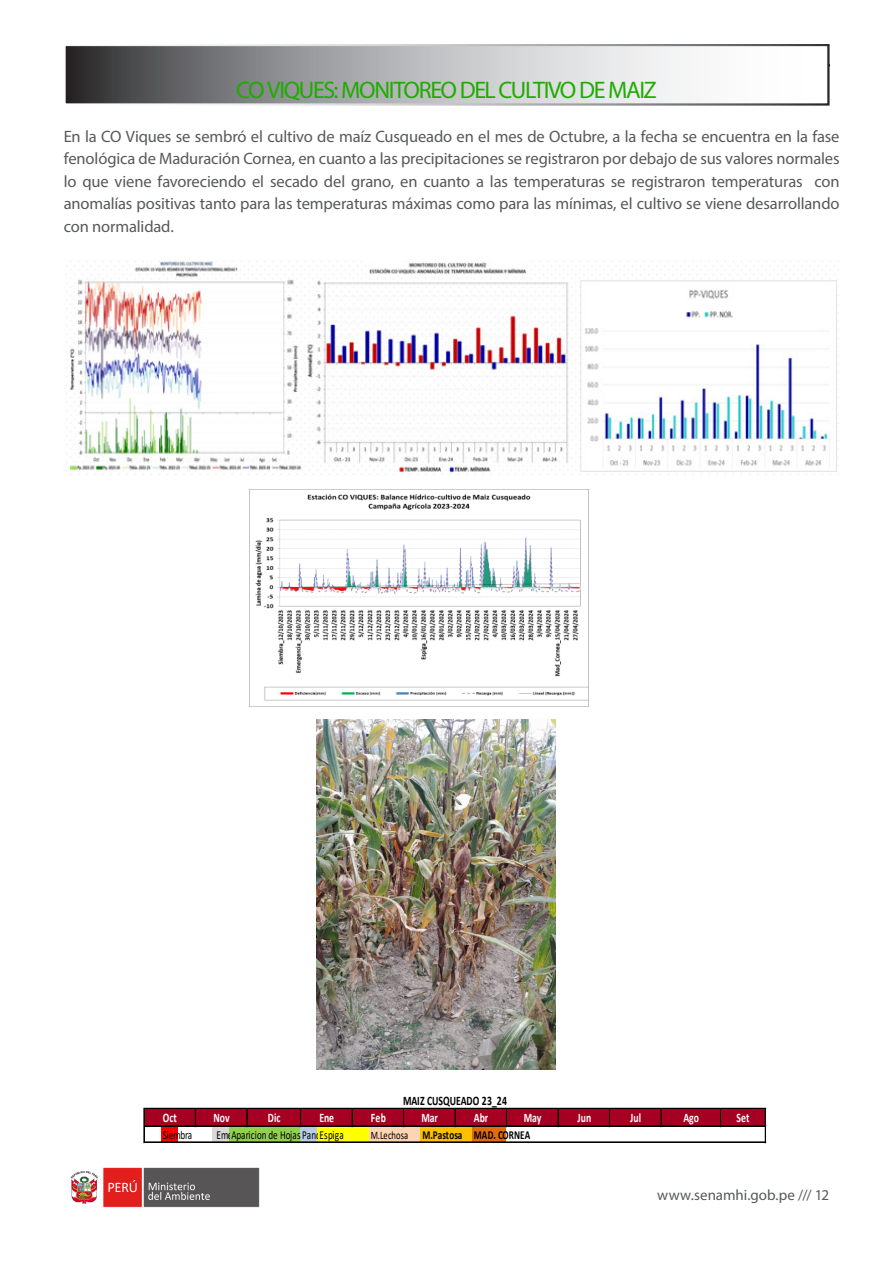
<style>
.page{position:relative;width:893px;height:1263px;background:#fff}
.page>*{position:absolute;margin:0;border:0;box-sizing:border-box;transform-origin:0 0}
.t1{font:24px "Myriad Pro";letter-spacing:-.055em;color:#1fac00}
.texto_Monserrat{font:16.5px/22.5px "Myriad Pro";letter-spacing:-.01em;color:#57585a;text-align:justify}
.t2{font:15px "Myriad Pro";color:#57585a}
.t3{font:700 13.05px "Calibri";letter-spacing:-.005em;color:#fff;scale:.75 1}
.t4{font:700 13.05px "Calibri";color:#000;scale:.75 1}
.t5{font:12.3px "Calibri";color:#000;scale:.75 1}
.t6{font:700 12.3px "Calibri";letter-spacing:.01em;color:#000;scale:.75 1}
.t7{font:12.3px "Calibri";letter-spacing:-.025em;color:#000;scale:.75 1}
.s1{font-weight:400;font-size:11.4px}
</style>
<div class="page">
<img style="left:70px;top:1167px;width:190px;height:41px">
<svg style="left:67px;top:44px;width:762px;height:61px"></svg>
<div style="left:64px;top:45px;width:764px;height:60px;border:1px solid #fff"></div>
<div style="left:65px;top:46px;width:763px;height:58px;border:1px solid #fff"></div>
<img style="left:65px;top:261px;width:774px;height:212px">
<img style="left:249px;top:489px;width:339px;height:217px">
<img style="left:316px;top:719px;width:240px;height:351px">
<div style="left:144px;top:1108px;width:622px;height:19px;background:#a50021"></div>
<div style="left:161px;top:1126px;width:18px;height:17px;background:#f00"></div>
<div style="left:178px;top:1126px;width:35px;height:17px;background:#fff"></div>
<div style="left:212px;top:1126px;width:18px;height:17px;background:#d9d9d9"></div>
<div style="left:230px;top:1126px;width:71px;height:17px;background:#92d050"></div>
<div style="left:301px;top:1126px;width:17px;height:17px;background:#b8cce4"></div>
<div style="left:318px;top:1126px;width:52px;height:17px;background:#ff0"></div>
<div style="left:369px;top:1126px;width:52px;height:17px;background:#fcd5b4"></div>
<div style="left:421px;top:1126px;width:52px;height:17px;background:#ffc000"></div>
<div style="left:472px;top:1126px;width:35px;height:17px;background:#e26b0a"></div>
<hr style="left:144px;top:1108px;width:622px;height:1px;background:#000">
<svg style="left:195px;top:1109px;width:1px;height:17px"></svg>
<svg style="left:247px;top:1109px;width:1px;height:17px"></svg>
<svg style="left:300px;top:1109px;width:2px;height:17px"></svg>
<svg style="left:352px;top:1109px;width:1px;height:17px"></svg>
<svg style="left:403px;top:1109px;width:2px;height:17px"></svg>
<svg style="left:455px;top:1109px;width:1px;height:17px"></svg>
<svg style="left:506px;top:1109px;width:2px;height:17px"></svg>
<svg style="left:558px;top:1109px;width:1px;height:17px"></svg>
<svg style="left:609px;top:1109px;width:2px;height:17px"></svg>
<svg style="left:661px;top:1109px;width:1px;height:17px"></svg>
<svg style="left:720px;top:1109px;width:1px;height:17px"></svg>
<hr style="left:144px;top:1126px;width:622px;height:1px;background:#000">
<hr style="left:144px;top:1108px;width:1px;height:35px;background:#000">
<hr style="left:144px;top:1142px;width:622px;height:1px;background:#000">
<hr style="left:765px;top:1109px;width:1px;height:34px;background:#000">
<p class="t1" style="left:236px;top:75px;width:422px">CO VIQUES: MONITOREO DEL CULTIVO DE MAIZ</p>
<p class="texto_Monserrat" style="left:64px;top:125px;width:777px">En la CO Viques se sembró el cultivo de maíz Cusqueado en el mes de Octubre, a la fecha se encuentra en la fase fenológica de Maduración Cornea, en cuanto a las precipitaciones se registraron por debajo de sus valores normales lo que viene favoreciendo el secado del grano, en cuanto a las temperaturas se registraron temperaturas con anomalías positivas tanto para las temperaturas máximas como para las mínimas, el cultivo se viene desarrollando con normalidad.</p>
<p class="t4" style="left:403px;top:1091px;width:140px">MAIZ CUSQUEADO 23_24</p>
<p class="t3" style="left:163px;top:1108px;width:20px">Oct</p>
<p class="t3" style="left:214px;top:1108px;width:23px">Nov</p>
<p class="t3" style="left:268px;top:1108px;width:18px">Dic</p>
<p class="t3" style="left:319px;top:1108px;width:21px">Ene</p>
<p class="t3" style="left:371px;top:1108px;width:21px">Feb</p>
<p class="t3" style="left:421px;top:1108px;width:24px">Mar</p>
<p class="t3" style="left:474px;top:1108px;width:21px">Abr</p>
<p class="t3" style="left:524px;top:1108px;width:25px">May</p>
<p class="t3" style="left:577px;top:1108px;width:20px">Jun</p>
<p class="t3" style="left:630px;top:1108px;width:16px">Jul</p>
<p class="t3" style="left:683px;top:1108px;width:22px">Ago</p>
<p class="t3" style="left:737px;top:1108px;width:19px">Set</p>
<p class="t7" style="left:163px;top:1126px;width:41px">Siembra</p>
<p class="t5" style="left:216px;top:1126px;width:59px">Emergencia</p>
<p class="t5" style="left:231px;top:1126px;width:152px">Aparicion de Hojas PanojaEspiga</p>
<p class="t6" style="left:371px;top:1126px;width:214px"><span class="s1">M.Lechosa</span> M.Pastosa MAD. CORNEA</p>
<p class="t2" style="left:657px;top:1186px;width:173px">www.senamhi.gob.pe /// 12</p>
</div>
